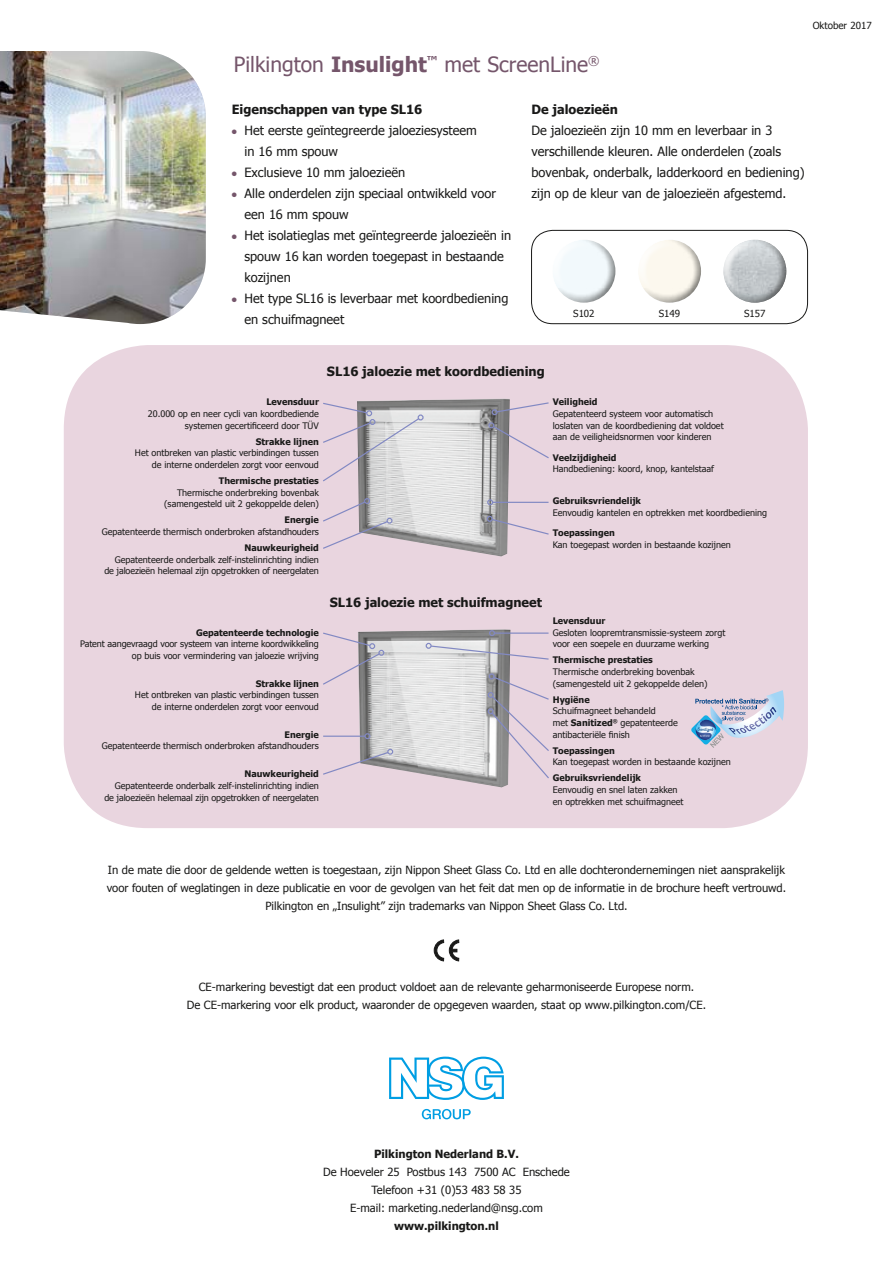
<style>
.page{position:relative;width:893px;height:1263px;background:#fff}
.page>*{position:absolute;margin:0;border:0;box-sizing:border-box;transform-origin:0 0}
.t1{font:21px "Tahoma";color:#75566b}
.t2{font:12.75px/21px "Tahoma";color:#191918}
.t3{font:700 12.75px "Tahoma";color:#191918}
.t4{font:11.25px/18px "Tahoma";color:#191918;text-align:center}
.t5{font:700 11.25px "Tahoma";color:#191918}
.t6{font:9.75px "Tahoma";color:#191918}
.t7{font:9px/11.7px "Tahoma";color:#191918;text-align:right}
.t8{font:700 9px "Tahoma";color:#191918}
.s1{font-weight:700}
.s2{color:#75566b}
</style>
<div class="page">
<div style="left:64px;top:345px;width:744px;height:483px;background:#e9d5df;border-radius:84px"></div>
<svg style="left:389px;top:1056px;width:115px;height:44px"></svg>
<svg style="left:422px;top:1109px;width:49px;height:10px"></svg>
<svg style="left:434px;top:940px;width:25px;height:21px"></svg>
<div style="left:531px;top:230px;width:277px;height:94px;border:1px solid #191918;border-radius:21px"></div>
<div style="left:555px;top:239px;width:63px;height:66px;background:#191918;opacity:.75"></div>
<div style="left:641px;top:239px;width:63px;height:66px;background:#191918;opacity:.75"></div>
<div style="left:722px;top:239px;width:41px;height:66px;background:#fff;opacity:.75"></div>
<div style="left:726px;top:239px;width:63px;height:66px;background:#191918;opacity:.75"></div>
<img style="left:357px;top:399px;width:153px;height:157px">
<img style="left:358px;top:629px;width:152px;height:158px">
<svg style="left:323px;top:402px;width:101px;height:81px"></svg>
<svg style="left:323px;top:498px;width:69px;height:52px"></svg>
<svg style="left:492px;top:401px;width:57px;height:14px"></svg>
<svg style="left:488px;top:422px;width:61px;height:37px"></svg>
<hr style="left:493px;top:502px;width:56px;height:1px;background:#8289c3">
<svg style="left:487px;top:499px;width:6px;height:6px"></svg>
<svg style="left:487px;top:516px;width:62px;height:19px"></svg>
<svg style="left:323px;top:632px;width:61px;height:54px"></svg>
<hr style="left:323px;top:736px;width:42px;height:1px;background:#8289c3">
<svg style="left:364px;top:733px;width:6px;height:6px"></svg>
<svg style="left:323px;top:749px;width:70px;height:27px"></svg>
<hr style="left:494px;top:632px;width:55px;height:2px;background:#8289c3">
<svg style="left:489px;top:630px;width:6px;height:6px"></svg>
<svg style="left:426px;top:643px;width:123px;height:17px"></svg>
<svg style="left:488px;top:673px;width:61px;height:107px"></svg>
<svg style="left:691px;top:690px;width:93px;height:58px"></svg>
<img style="left:0;top:51px;width:206px;height:273px">
<h1 class="t1" style="left:234px;top:50px;width:367px">Pilkington <span class="s1">Insulight</span><sup>™</sup> met ScreenLine<sup>®</sup></h1>
<p class="t6" style="left:813px;top:19px;width:60px">Oktober 2017</p>
<h2 class="t3" style="left:232px;top:100px;width:192px">Eigenschappen van type SL16</h2>
<h2 class="t2" style="left:244px;top:119px;width:234px;text-indent:-13px"><span class="s2">●</span> Het eerste geïntegreerde jaloeziesysteem in 16 mm spouw</h2>
<h2 class="t2" style="left:232px;top:161px;width:175px"><span class="s2">●</span> Exclusieve 10 mm jaloezieën</h2>
<h2 class="t2" style="left:244px;top:182px;width:253px;text-indent:-13px"><span class="s2">●</span> Alle onderdelen zijn speciaal ontwikkeld voor een 16 mm spouw</h2>
<h2 class="t2" style="left:244px;top:224px;width:268px;text-indent:-13px"><span class="s2">●</span> Het isolatieglas met geïntegreerde jaloezieën in spouw 16 kan worden toegepast in bestaande kozijnen</h2>
<h2 class="t2" style="left:244px;top:287px;width:265px;text-indent:-13px"><span class="s2">●</span> Het type SL16 is leverbaar met koordbediening en schuifmagneet</h2>
<h2 class="t3" style="left:531px;top:100px;width:88px">De jaloezieën</h2>
<h2 class="t2" style="left:531px;top:119px;width:275px">De jaloezieën zijn 10 mm en leverbaar in 3 verschillende kleuren. Alle onderdelen (zoals bovenbak, onderbalk, ladderkoord en bediening) zijn op de kleur van de jaloezieën afgestemd.</h2>
<p class="t6" style="left:573px;top:307px;width:23px">S102</p>
<p class="t6" style="left:659px;top:307px;width:23px">S149</p>
<p class="t6" style="left:744px;top:307px;width:23px">S157</p>
<p class="t8" style="left:266px;top:396px;width:54px">Levensduur</p>
<p class="t7" style="left:148px;top:407px;width:172px">20.000 op en neer cycli van koordbediende systemen gecertificeerd door TÜV</p>
<p class="t8" style="left:256px;top:435px;width:65px">Strakke lijnen</p>
<p class="t7" style="left:135px;top:447px;width:185px">Het ontbreken van plastic verbindingen tussen de interne onderdelen zorgt voor eenvoud</p>
<p class="t8" style="left:219px;top:474px;width:102px">Thermische prestaties</p>
<p class="t7" style="left:164px;top:486px;width:156px">Thermische onderbreking bovenbak (samengesteld uit 2 gekoppelde delen)</p>
<p class="t8" style="left:285px;top:514px;width:36px">Energie</p>
<p class="t7" style="left:102px;top:525px;width:219px">Gepatenteerde thermisch onderbroken afstandhouders</p>
<p class="t8" style="left:245px;top:541px;width:76px">Nauwkeurigheid</p>
<p class="t7" style="left:104px;top:553px;width:216px">Gepatenteerde onderbalk zelf-instelinrichting indien de jaloezieën helemaal zijn opgetrokken of neergelaten</p>
<p class="t8" style="left:196px;top:626px;width:124px">Gepatenteerde technologie</p>
<p class="t7" style="left:80px;top:638px;width:240px">Patent aangevraagd voor systeem van interne koordwikkeling op buis voor vermindering van jaloezie wrijving</p>
<p class="t8" style="left:256px;top:677px;width:65px">Strakke lijnen</p>
<p class="t7" style="left:135px;top:689px;width:185px">Het ontbreken van plastic verbindingen tussen de interne onderdelen zorgt voor eenvoud</p>
<p class="t8" style="left:285px;top:728px;width:36px">Energie</p>
<p class="t7" style="left:102px;top:740px;width:219px">Gepatenteerde thermisch onderbroken afstandhouders</p>
<p class="t8" style="left:244px;top:767px;width:76px">Nauwkeurigheid</p>
<p class="t7" style="left:104px;top:779px;width:216px">Gepatenteerde onderbalk zelf-instelinrichting indien de jaloezieën helemaal zijn opgetrokken of neergelaten</p>
<h2 class="t3" style="left:327px;top:362px;width:219px">SL16 jaloezie met koordbediening</h2>
<h2 class="t3" style="left:330px;top:593px;width:214px">SL16 jaloezie met schuifmagneet</h2>
<p class="t8" style="left:553px;top:396px;width:46px">Veiligheid</p>
<p class="t7" style="left:553px;top:407px;width:172px;text-align:left">Gepatenteerd systeem voor automatisch loslaten van de koordbediening dat voldoet aan de veiligheidsnormen voor kinderen</p>
<p class="t8" style="left:553px;top:451px;width:65px">Veelzijdigheid</p>
<p class="t7" style="left:553px;top:463px;width:163px">Handbediening: koord, knop, kantelstaaf</p>
<p class="t8" style="left:553px;top:495px;width:90px">Gebruiksvriendelijk</p>
<p class="t7" style="left:553px;top:506px;width:216px">Eenvoudig kantelen en optrekken met koordbediening</p>
<p class="t8" style="left:553px;top:526px;width:63px">Toepassingen</p>
<p class="t7" style="left:553px;top:538px;width:180px">Kan toegepast worden in bestaande kozijnen</p>
<p class="t8" style="left:553px;top:614px;width:54px">Levensduur</p>
<p class="t7" style="left:553px;top:626px;width:174px;text-align:left">Gesloten loopremtransmissie-systeem zorgt voor een soepele en duurzame werking</p>
<p class="t8" style="left:553px;top:654px;width:102px">Thermische prestaties</p>
<p class="t7" style="left:553px;top:665px;width:156px;text-align:left">Thermische onderbreking bovenbak (samengesteld uit 2 gekoppelde delen)</p>
<p class="t8" style="left:553px;top:693px;width:38px">Hygiëne</p>
<p class="t7" style="left:553px;top:705px;width:127px;text-align:left">Schuifmagneet behandeld<br>met <span class="s1">Sanitized</span><sup>®</sup> gepatenteerde antibacteriële finish</p>
<p class="t8" style="left:553px;top:744px;width:63px">Toepassingen</p>
<p class="t7" style="left:553px;top:756px;width:180px">Kan toegepast worden in bestaande kozijnen</p>
<p class="t8" style="left:553px;top:772px;width:90px">Gebruiksvriendelijk</p>
<p class="t7" style="left:553px;top:783px;width:132px;text-align:left">Eenvoudig en snel laten zakken en optrekken met schuifmagneet</p>
<p class="t4" style="left:107px;top:860px;width:681px">In de mate die door de geldende wetten is toegestaan, zijn Nippon Sheet Glass Co. Ltd en alle dochterondernemingen niet aansprakelijk voor fouten of weglatingen in deze publicatie en voor de gevolgen van het feit dat men op de informatie in de brochure heeft vertrouwd.<br>Pilkington en „Insulight” zijn trademarks van Nippon Sheet Glass Co. Ltd.</p>
<p class="t4" style="left:187px;top:977px;width:521px">CE-markering bevestigt dat een product voldoet aan de relevante geharmoniseerde Europese norm.<br>De CE-markering voor elk product, waaronder de opgegeven waarden, staat op www.pilkington.com/CE.</p>
<p class="t5" style="left:374px;top:1146px;width:146px">Pilkington Nederland B.V.</p>
<p class="t4" style="left:323px;top:1162px;width:248px">De Hoeveler 25 Postbus 143 7500 AC Enschede<br>Telefoon +31 (0)53 483 58 35<br>E-mail: marketing.nederland@nsg.com</p>
<p class="t5" style="left:394px;top:1218px;width:106px">www.pilkington.nl</p>
</div>
